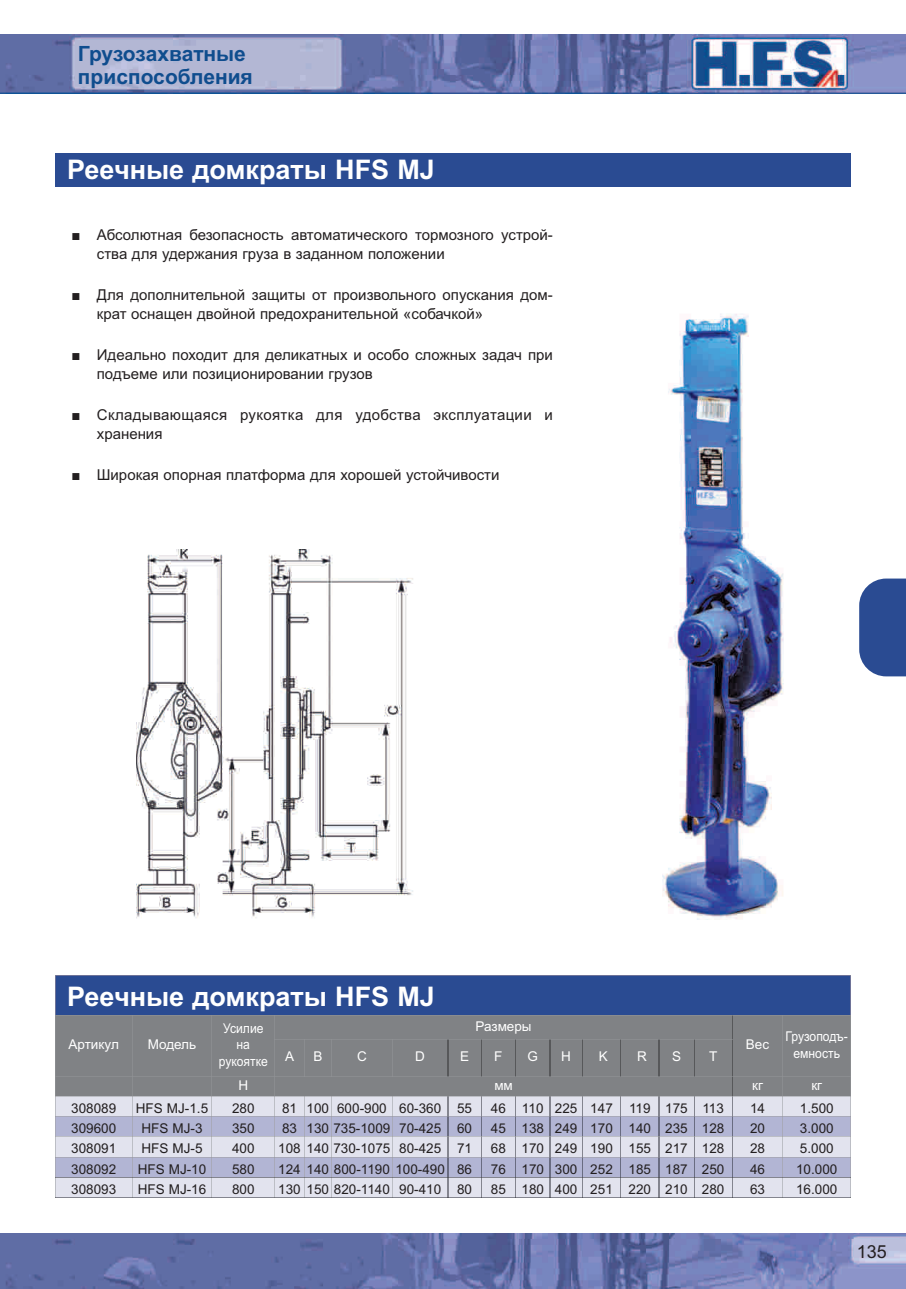
<style>
.page{position:relative;width:906px;height:1289px;background:#fff}
.page>*{position:absolute;margin:0;border:0;box-sizing:border-box;transform-origin:0 0}
.t1{font:700 27px "Arial";color:#fff}
.t2{font:700 21px/22.5px "Arial";color:#0f4d8e}
.t3{font:18px "Arial";color:#231f20}
.t4{font:15px/19.5px "Arial";color:#231f20}
.t5{font:15px/19.5px "Arial";letter-spacing:.02em;color:#231f20}
.t6{font:13.5px "Arial";color:#231f20}
.t7{font:13.5px "Arial";color:#fff}
.t8{font:13.5px/16.2px "Arial";color:#fff;text-align:center;scale:.9 1}
</style>
<div class="page">
<img style="left:0;top:34px;width:906px;height:59px">
<img style="left:1px;top:1233px;width:905px;height:55px">
<svg style="left:859px;top:578px;width:47px;height:98px;background:#3a589a"></svg>
<div style="left:55px;top:153px;width:795px;height:34px;background:#2a4b92"></div>
<img style="left:136px;top:550px;width:277px;height:369px">
<svg style="left:55px;top:975px;width:796px;height:223px;background:#939ab0"></svg>
<img style="left:662px;top:314px;width:122px;height:606px">
<h2 class="t2" style="left:78px;top:43px;width:176px">Грузозахватные приспособления</h2>
<h1 class="t1" style="left:67px;top:154px;width:369px">Реечные домкраты HFS MJ</h1>
<p class="t4" style="left:97px;top:224px;width:457px;text-indent:-26px">■ Абсолютная безопасность автоматического тормозного устрой&shy;ства для удержания груза в заданном положении</p>
<p class="t4" style="left:97px;top:284px;width:457px;text-indent:-26px">■ Для дополнительной защиты от произвольного опускания дом&shy;крат оснащен двойной предохранительной «собачкой»</p>
<p class="t4" style="left:97px;top:344px;width:457px;text-indent:-26px">■ Идеально походит для деликатных и особо сложных задач при подъеме или позиционировании грузов</p>
<p class="t5" style="left:97px;top:404px;width:457px;text-indent:-26px">■ Складывающаяся рукоятка для удобства эксплуатации и хранения</p>
<p class="t4" style="left:71px;top:464px;width:430px">■ Широкая опорная платформа для хорошей устойчивости</p>
<h1 class="t1" style="left:67px;top:980px;width:369px">Реечные домкраты HFS MJ</h1>
<p class="t7" style="left:69px;top:1036px;width:52px">Артикул</p>
<p class="t7" style="left:148px;top:1036px;width:50px">Модель</p>
<p class="t8" style="left:219px;top:1020px;width:56px">Усилие на рукоятке</p>
<p class="t7" style="left:475px;top:1018px;width:58px">Размеры</p>
<p class="t8" style="left:785px;top:1028px;width:71px">Грузоподъ-</p>
<p class="t7" style="left:746px;top:1036px;width:25px">Вес</p>
<p class="t7" style="left:285px;top:1048px;width:11px">A</p>
<p class="t7" style="left:313px;top:1048px;width:11px">B</p>
<p class="t7" style="left:357px;top:1048px;width:11px">C</p>
<p class="t7" style="left:415px;top:1048px;width:11px">D</p>
<p class="t7" style="left:460px;top:1048px;width:11px">E</p>
<p class="t7" style="left:494px;top:1048px;width:10px">F</p>
<p class="t7" style="left:527px;top:1048px;width:12px">G</p>
<p class="t7" style="left:561px;top:1048px;width:11px">H</p>
<p class="t7" style="left:599px;top:1048px;width:11px">K</p>
<p class="t7" style="left:637px;top:1048px;width:11px">R</p>
<p class="t7" style="left:672px;top:1048px;width:11px">S</p>
<p class="t7" style="left:709px;top:1048px;width:10px">T</p>
<p class="t8" style="left:793px;top:1044px;width:53px">емность</p>
<p class="t7" style="left:238px;top:1077px;width:11px">Н</p>
<p class="t7" style="left:494px;top:1077px;width:20px">мм</p>
<p class="t7" style="left:752px;top:1077px;width:12px">кг</p>
<p class="t7" style="left:811px;top:1077px;width:12px">кг</p>
<p class="t6" style="left:71px;top:1100px;width:47px">308089</p>
<p class="t6" style="left:136px;top:1100px;width:74px">HFS MJ-1.5</p>
<p class="t6" style="left:232px;top:1100px;width:24px">280</p>
<p class="t6" style="left:282px;top:1100px;width:191px">81 100 600-900 60-360 55</p>
<p class="t6" style="left:491px;top:1100px;width:235px">46 110 225 147 119 175 113</p>
<p class="t6" style="left:750px;top:1100px;width:17px">14</p>
<p class="t6" style="left:800px;top:1100px;width:35px">1.500</p>
<p class="t6" style="left:71px;top:1120px;width:47px">309600</p>
<p class="t6" style="left:141px;top:1120px;width:63px">HFS MJ-3</p>
<p class="t6" style="left:232px;top:1120px;width:24px">350</p>
<p class="t6" style="left:282px;top:1120px;width:191px">83 130 735-1009 70-425 60</p>
<p class="t6" style="left:491px;top:1120px;width:235px">45 138 249 170 140 235 128</p>
<p class="t6" style="left:750px;top:1120px;width:17px">20</p>
<p class="t6" style="left:800px;top:1120px;width:35px">3.000</p>
<p class="t6" style="left:71px;top:1140px;width:47px">308091</p>
<p class="t6" style="left:141px;top:1140px;width:63px">HFS MJ-5</p>
<p class="t6" style="left:232px;top:1140px;width:24px">400</p>
<p class="t6" style="left:278px;top:1140px;width:195px">108 140 730-1075 80-425 71</p>
<p class="t6" style="left:491px;top:1140px;width:235px">68 170 249 190 155 217 128</p>
<p class="t6" style="left:750px;top:1140px;width:17px">28</p>
<p class="t6" style="left:800px;top:1140px;width:35px">5.000</p>
<p class="t6" style="left:71px;top:1161px;width:47px">308092</p>
<p class="t6" style="left:138px;top:1161px;width:70px">HFS MJ-10</p>
<p class="t6" style="left:232px;top:1161px;width:24px">580</p>
<p class="t6" style="left:278px;top:1161px;width:195px">124 140 800-1190 100-490 86</p>
<p class="t6" style="left:491px;top:1161px;width:235px">76 170 300 252 185 187 250</p>
<p class="t6" style="left:750px;top:1161px;width:17px">46</p>
<p class="t6" style="left:796px;top:1161px;width:43px">10.000</p>
<p class="t6" style="left:71px;top:1181px;width:47px">308093</p>
<p class="t6" style="left:138px;top:1181px;width:70px">HFS MJ-16</p>
<p class="t6" style="left:232px;top:1181px;width:24px">800</p>
<p class="t6" style="left:278px;top:1181px;width:195px">130 150 820-1140 90-410 80</p>
<p class="t6" style="left:491px;top:1181px;width:235px">85 180 400 251 220 210 280</p>
<p class="t6" style="left:750px;top:1181px;width:17px">63</p>
<p class="t6" style="left:796px;top:1181px;width:43px">16.000</p>
<h3 class="t3" style="left:857px;top:1240px;width:32px">135</h3>
</div>
